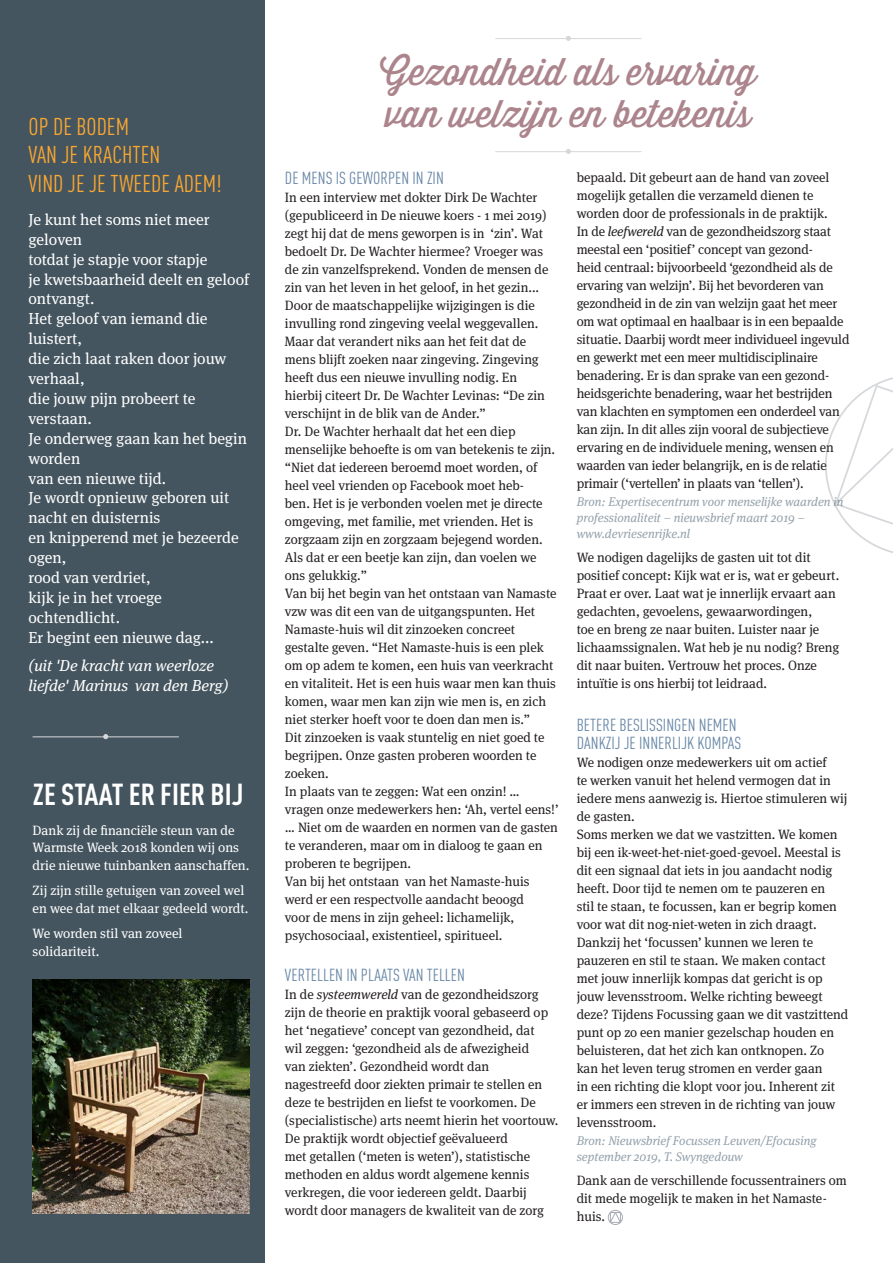
<style>
.page{position:relative;width:893px;height:1263px;background:#fff}
.page>*{position:absolute;margin:0;border:0;box-sizing:border-box;transform-origin:0 0}
.BVL_DB_NaamHoofdpers{font:37.5px/42px "Thirsty Script";color:#ac848c}
.t1{font:700 condensed 30px "DIN Pro";color:#fff}
.t2{font:condensed 24px/28.8px "DIN Pro";color:#faa731}
.t3{font:condensed 17.25px/18px "DIN Pro";color:#6887a7}
.t4{font:15.9px/20px "Meta Serif";color:#fff}
.t5{font:italic 15.9px/20px "Meta Serif";color:#fff}
.t6{font:13.5px/18px "Meta Serif";color:#231f20}
.t7{font:13.5px/17.2px "Meta Serif";color:#fff}
.t8{font:italic 12.6px/16px "Meta Serif";color:#95a2ac}
.s1{font-style:italic}
</style>
<div class="page">
<div style="left:0;top:0;width:264px;height:1263px;background:#45555f"></div>
<hr style="left:495px;top:151px;width:146px;height:1px;background:#d7d7d9">
<svg style="left:566px;top:149px;width:5px;height:5px"></svg>
<hr style="left:495px;top:38px;width:146px;height:1px;background:#d7d7d9">
<svg style="left:566px;top:36px;width:5px;height:5px"></svg>
<hr style="left:33px;top:736px;width:146px;height:1px;background:#d7d7d9">
<svg style="left:103px;top:734px;width:5px;height:5px"></svg>
<div style="left:608px;top:1210px;width:15px;height:15px;border:1px solid #6d7683;border-radius:50%"></div>
<svg style="left:609px;top:1212px;width:12px;height:11px"></svg>
<img style="left:33px;top:979px;width:216px;height:234px">
<svg style="left:825px;top:377px;width:68px;height:176px"></svg>
<p class="t2" style="left:29px;top:112px;width:194px">OP DE BODEM<br>VAN JE KRACHTEN<br>VIND JE JE TWEEDE ADEM!</p>
<p class="t4" style="left:29px;top:209px;width:182px">Je kunt het soms niet meer geloven</p>
<p class="t4" style="left:29px;top:249px;width:180px">totdat je stapje voor stapje</p>
<p class="t4" style="left:29px;top:269px;width:222px">je kwetsbaarheid deelt en geloof ontvangt.</p>
<p class="t4" style="left:29px;top:309px;width:181px">Het geloof van iemand die luistert,</p>
<p class="t4" style="left:29px;top:348px;width:199px">die zich laat raken door jouw verhaal,</p>
<p class="t4" style="left:29px;top:388px;width:169px">die jouw pijn probeert te verstaan.</p>
<p class="t4" style="left:29px;top:428px;width:220px">Je onderweg gaan kan het begin worden</p>
<p class="t4" style="left:29px;top:468px;width:139px">van een nieuwe tijd.</p>
<p class="t4" style="left:29px;top:488px;width:202px">Je wordt opnieuw geboren uit nacht en duisternis</p>
<p class="t4" style="left:29px;top:528px;width:212px">en knipperend met je bezeerde ogen,</p>
<p class="t4" style="left:29px;top:567px;width:124px">rood van verdriet,</p>
<p class="t4" style="left:29px;top:587px;width:135px">kijk je in het vroege ochtendlicht.</p>
<p class="t4" style="left:29px;top:627px;width:187px">Er begint een nieuwe dag...</p>
<p class="t5" style="left:29px;top:655px;width:201px">(uit 'De kracht van weerloze liefde' Marinus van den Berg)</p>
<p class="t1" style="left:33px;top:776px;width:212px">ZE STAAT ER FIER BIJ</p>
<p class="t7" style="left:33px;top:822px;width:218px">Dank zij de financiële steun van de<br>Warmste Week 2018 konden wij ons drie nieuwe tuinbanken aanschaffen.</p>
<p class="t7" style="left:33px;top:882px;width:218px">Zij zijn stille getuigen van zoveel wel en wee dat met elkaar gedeeld wordt.</p>
<p class="t7" style="left:33px;top:925px;width:151px">We worden stil van zoveel solidariteit.</p>
<p class="BVL_DB_NaamHoofdpers" style="left:380px;top:51px;width:378px">Gezondheid als ervaring van welzijn en betekenis</p>
<p class="t3" style="left:285px;top:169px;width:160px">DE MENS IS GEWORPEN IN ZIN</p>
<p class="t6" style="left:285px;top:188px;width:265px">In een interview met dokter Dirk De Wachter (gepubliceerd in De nieuwe koers - 1 mei 2019) zegt hij dat de mens geworpen is in ‘zin’. Wat bedoelt Dr. De Wachter hiermee? Vroeger was de zin vanzelfsprekend. Vonden de mensen de zin van het leven in het geloof, in het gezin...<br>Door de maatschappelijke wijzigingen is die invulling rond zingeving veelal weggevallen.<br>Maar dat verandert niks aan het feit dat de mens blijft zoeken naar zingeving. Zingeving heeft dus een nieuwe invulling nodig. En hierbij citeert Dr. De Wachter Levinas: “De zin verschijnt in de blik van de Ander.”</p>
<p class="t6" style="left:285px;top:422px;width:272px">Dr. De Wachter herhaalt dat het een diep menselijke behoefte is om van betekenis te zijn. “Niet dat iedereen beroemd moet worden, of heel veel vrienden op Facebook moet heb-<br>ben. Het is je verbonden voelen met je directe omgeving, met familie, met vrienden. Het is zorgzaam zijn en zorgzaam bejegend worden.<br>Als dat er een beetje kan zijn, dan voelen we ons gelukkig.”</p>
<p class="t6" style="left:285px;top:584px;width:273px">Van bij het begin van het ontstaan van Namaste vzw was dit een van de uitgangspunten. Het Namaste-huis wil dit zinzoeken concreet gestalte geven. “Het Namaste-huis is een plek om op adem te komen, een huis van veerkracht en vitaliteit. Het is een huis waar men kan thuis komen, waar men kan zijn wie men is, en zich niet sterker hoeft voor te doen dan men is.”</p>
<p class="t6" style="left:285px;top:728px;width:261px">Dit zinzoeken is vaak stuntelig en niet goed te begrijpen. Onze gasten proberen woorden te zoeken.</p>
<p class="t6" style="left:285px;top:782px;width:275px">In plaats van te zeggen: Wat een onzin! … vragen onze medewerkers hen: ‘Ah, vertel eens!’ … Niet om de waarden en normen van de gasten te veranderen, maar om in dialoog te gaan en proberen te begrijpen.</p>
<p class="t6" style="left:285px;top:872px;width:246px">Van bij het ontstaan van het Namaste-huis werd er een respectvolle aandacht beoogd voor de mens in zijn geheel: lichamelijk, psychosociaal, existentieel, spiritueel.</p>
<p class="t3" style="left:285px;top:966px;width:181px">VERTELLEN IN PLAATS VAN TELLEN</p>
<p class="t6" style="left:285px;top:985px;width:275px">In de <span class="s1">systeemwereld</span> van de gezondheidszorg zijn de theorie en praktijk vooral gebaseerd op het ‘negatieve’ concept van gezondheid, dat<br>wil zeggen: ‘gezondheid als de afwezigheid<br>van ziekten’. Gezondheid wordt dan nagestreefd door ziekten primair te stellen en deze te bestrijden en liefst te voorkomen. De (specialistische) arts neemt hierin het voortouw.<br>De praktijk wordt objectief geëvalueerd<br>met getallen (‘meten is weten’), statistische methoden en aldus wordt algemene kennis verkregen, die voor iedereen geldt. Daarbij wordt door managers de kwaliteit van de zorg</p>
<p class="t6" style="left:577px;top:168px;width:254px">bepaald. Dit gebeurt aan de hand van zoveel mogelijk getallen die verzameld dienen te worden door de professionals in de praktijk.</p>
<p class="t6" style="left:577px;top:222px;width:274px">In de <span class="s1">leefwereld</span> van de gezondheidszorg staat meestal een ‘positief’ concept van gezond-<br>heid centraal: bijvoorbeeld ‘gezondheid als de ervaring van welzijn’. Bij het bevorderen van gezondheid in de zin van welzijn gaat het meer om wat optimaal en haalbaar is in een bepaalde situatie. Daarbij wordt meer individueel ingevuld en gewerkt met een meer multidisciplinaire benadering. Er is dan sprake van een gezond&shy;heidsgerichte benadering, waar het bestrijden van klachten en symptomen een onderdeel van kan zijn. In dit alles zijn vooral de subjectieve ervaring en de individuele mening, wensen en waarden van ieder belangrijk, en is de relatie primair (‘vertellen’ in plaats van ‘tellen’).</p>
<p class="t8" style="left:577px;top:493px;width:268px">Bron: Expertisecentrum voor menselijke waarden in professionaliteit – nieuwsbrief maart 2019 – www.devriesenrijke.nl</p>
<p class="t6" style="left:577px;top:548px;width:264px">We nodigen dagelijks de gasten uit tot dit positief concept: Kijk wat er is, wat er gebeurt.<br>Praat er over. Laat wat je innerlijk ervaart aan gedachten, gevoelens, gewaarwordingen,<br>toe en breng ze naar buiten. Luister naar je lichaamssignalen. Wat heb je nu nodig? Breng dit naar buiten. Vertrouw het proces. Onze intuïtie is ons hierbij tot leidraad.</p>
<p class="t3" style="left:577px;top:715px;width:166px">BETERE BESLISSINGEN NEMEN<br>DANKZIJ JE INNERLIJK KOMPAS</p>
<p class="t6" style="left:577px;top:753px;width:272px">We nodigen onze medewerkers uit om actief<br>te werken vanuit het helend vermogen dat in iedere mens aanwezig is. Hiertoe stimuleren wij de gasten.</p>
<p class="t6" style="left:577px;top:825px;width:273px">Soms merken we dat we vastzitten. We komen bij een ik-weet-het-niet-goed-gevoel. Meestal is dit een signaal dat iets in jou aandacht nodig heeft. Door tijd te nemen om te pauzeren en<br>stil te staan, te focussen, kan er begrip komen voor wat dit nog-niet-weten in zich draagt.<br>Dankzij het ‘focussen’ kunnen we leren te pauzeren en stil te staan. We maken contact met jouw innerlijk kompas dat gericht is op jouw levensstroom. Welke richting beweegt deze? Tijdens Focussing gaan we dit vastzittend punt op zo een manier gezelschap houden en beluisteren, dat het zich kan ontknopen. Zo kan het leven terug stromen en verder gaan<br>in een richting die klopt voor jou. Inherent zit er immers een streven in de richting van jouw levensstroom.</p>
<p class="t8" style="left:577px;top:1132px;width:241px">Bron: Nieuwsbrief Focussen Leuven/Efocusing september 2019, T. Swyngedouw</p>
<p class="t6" style="left:577px;top:1171px;width:272px">Dank aan de verschillende focussentrainers om dit mede mogelijk te maken in het Namaste&shy;huis.</p>
</div>
